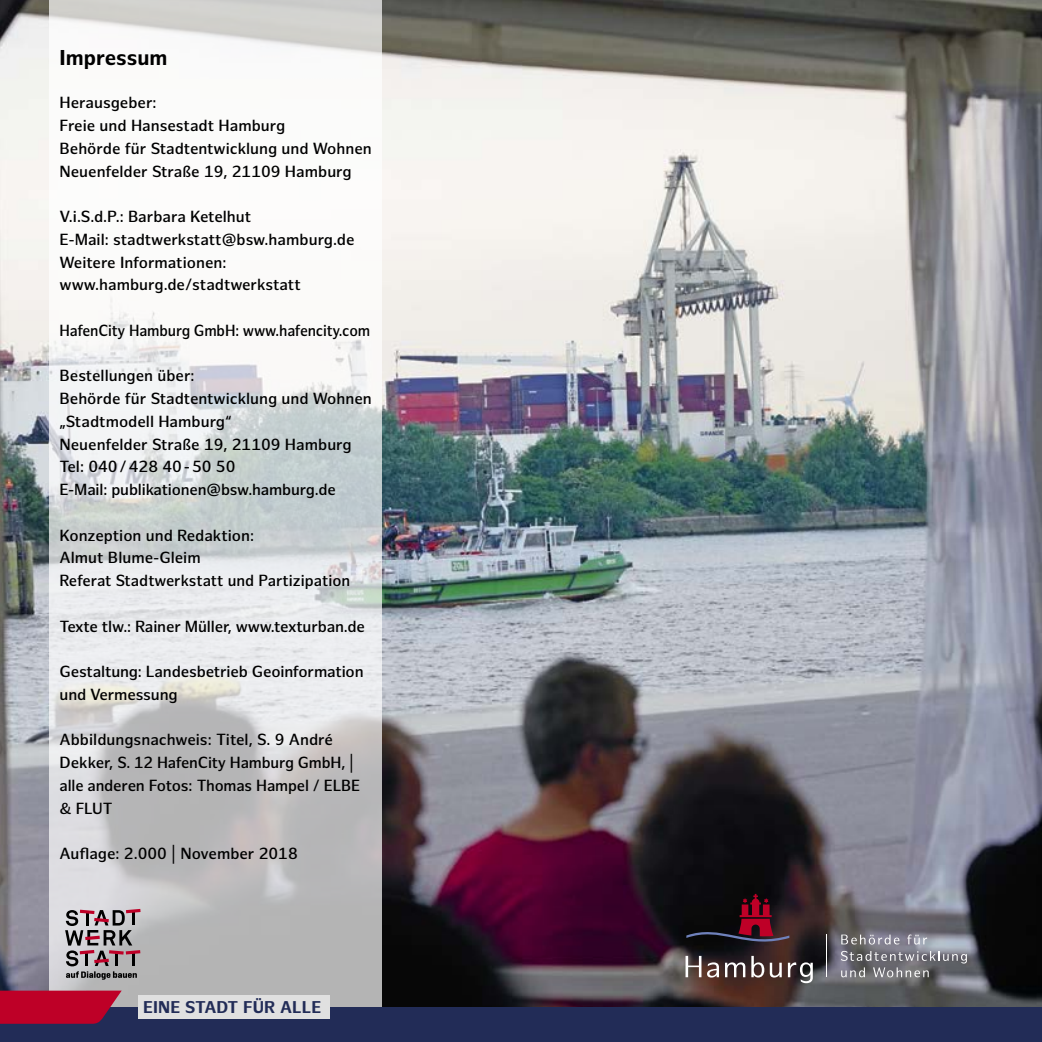
<style>
.page{position:relative;width:1042px;height:1042px;background:#fff}
.page>*{position:absolute;margin:0;border:0;box-sizing:border-box;transform-origin:0 0}
.t1{font:700 21px "Hamburg Sans";color:#000}
.t2{font:700 16.62px "Hamburg Sans";letter-spacing:.01em;color:#222c57}
.t3{font:600 15.75px/22.8px "Hamburg Sans";color:#000}
.t4{font:600 15.75px "Hamburg Sans";color:#000;scale:.93 1}
</style>
<div class="page">
<img style="left:0;top:0;width:1042px;height:1007px">
<svg style="left:50px;top:0;width:332px;height:1007px"></svg>
<div style="left:0;top:1007px;width:1042px;height:35px;background:#222c57"></div>
<svg style="left:0;top:991px;width:122px;height:33px;background:#b1072e"></svg>
<div style="left:138px;top:995px;width:191px;height:24px;background:#e0e0e0"></div>
<svg style="left:685px;top:956px;width:16px;height:21px"></svg>
<svg style="left:707px;top:962px;width:12px;height:15px"></svg>
<svg style="left:725px;top:962px;width:20px;height:15px"></svg>
<svg style="left:751px;top:956px;width:13px;height:21px"></svg>
<svg style="left:770px;top:962px;width:12px;height:15px"></svg>
<svg style="left:788px;top:962px;width:25px;height:21px"></svg>
<svg style="left:686px;top:894px;width:103px;height:49px;background:#31111b"></svg>
<svg style="left:841px;top:934px;width:58px;height:10px"></svg>
<svg style="left:907px;top:934px;width:20px;height:10px"></svg>
<svg style="left:841px;top:951px;width:126px;height:26px;background:#7e7d83"></svg>
<hr style="left:826px;top:934px;width:1px;height:43px;background:#fff">
<svg style="left:65px;top:909px;width:76px;height:70px;background:#978a8e"></svg>
<h1 class="t1" style="left:60px;top:45px;width:109px">Impressum</h1>
<p class="t3" style="left:60px;top:92px;width:314px">Herausgeber:<br>Freie und Hansestadt Hamburg<br>Behörde für Stadtentwicklung und Wohnen<br>Neuenfelder Straße 19, 21109 Hamburg</p>
<p class="t3" style="left:60px;top:206px;width:296px">V.i.S.d.P.: Barbara Ketelhut<br>E-Mail: stadtwerkstatt@bsw.hamburg.de Weitere Informationen: www.hamburg.de/stadtwerkstatt</p>
<p class="t4" style="left:60px;top:321px;width:335px">HafenCity Hamburg GmbH: www.hafencity.com</p>
<p class="t3" style="left:60px;top:365px;width:314px">Bestellungen über:<br>Behörde für Stadtentwicklung und Wohnen „Stadtmodell Hamburg“<br>Neuenfelder Straße 19, 21109 Hamburg<br>Tel: 040/428 40-50 50<br>E-Mail: publikationen@bsw.hamburg.de</p>
<p class="t3" style="left:60px;top:524px;width:292px">Konzeption und Redaktion:<br>Almut Blume-Gleim<br>Referat Stadtwerkstatt und Partizipation</p>
<p class="t3" style="left:60px;top:615px;width:307px">Texte tlw.: Rainer Müller, www.texturban.de</p>
<p class="t3" style="left:60px;top:661px;width:306px">Gestaltung: Landesbetrieb Geoinformation und Vermessung</p>
<p class="t3" style="left:60px;top:729px;width:302px">Abbildungsnachweis: Titel, S. 9 André<br>Dekker, S. 12 HafenCity Hamburg GmbH, | alle anderen Fotos: Thomas Hampel / ELBE &amp; FLUT</p>
<p class="t3" style="left:60px;top:843px;width:240px">Auflage: 2.000 | November 2018</p>
<p class="t2" style="left:143px;top:997px;width:180px">EINE STADT FÜR ALLE</p>
</div>
